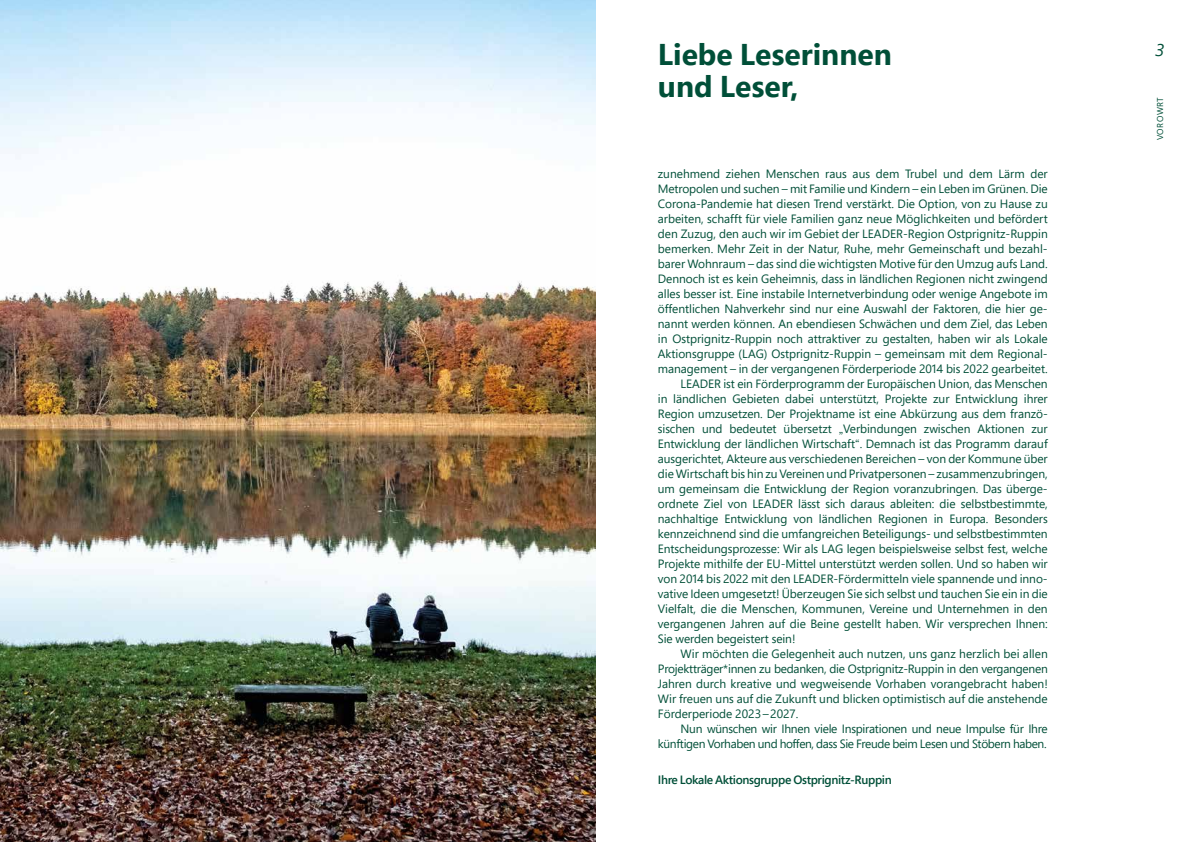
<style>
.page{position:relative;width:1191px;height:842px;background:#fff}
.page>*{position:absolute;margin:0;border:0;box-sizing:border-box;transform-origin:0 0}
.t1{font:700 30px/32px "Segoe Pro";color:#004f38}
.t2{font:italic 17px "Segoe Pro";color:#004f38}
.t3{font:12px "Segoe Pro";letter-spacing:-.005em;color:#004f38}
.t4{font:12px "Segoe Pro";letter-spacing:-.03em;color:#004f38}
.t5{font:600 12px "Segoe Pro";letter-spacing:-.03em;color:#004f38}
.t6{font:8.5px "Segoe Pro";letter-spacing:.06em;color:#004f38}
</style>
<div class="page">
<img style="left:0;top:0;width:595px;height:842px">
<h1 class="t1" style="left:658px;top:38px;width:236px">Liebe Leserinnen und Leser,</h1>
<p class="t3" style="left:658px;top:165px;width:391px">zunehmend ziehen Menschen raus aus dem Trubel und dem Lärm der</p>
<p class="t3" style="left:658px;top:180px;width:391px">Metropolen und suchen – mit Familie und Kindern – ein Leben im Grünen. Die</p>
<p class="t3" style="left:658px;top:195px;width:391px">Corona-Pandemie hat diesen Trend verstärkt. Die Option, von zu Hause zu</p>
<p class="t3" style="left:658px;top:210px;width:391px">arbeiten, schafft für viele Familien ganz neue Möglichkeiten und befördert</p>
<p class="t3" style="left:658px;top:225px;width:391px">den Zuzug, den auch wir im Gebiet der LEADER-Region Ostprignitz-Ruppin</p>
<p class="t3" style="left:658px;top:240px;width:391px">bemerken. Mehr Zeit in der Natur, Ruhe, mehr Gemeinschaft und bezahl-</p>
<p class="t3" style="left:658px;top:255px;width:391px">barer Wohnraum – das sind die wichtigsten Motive für den Umzug aufs Land.</p>
<p class="t3" style="left:658px;top:270px;width:391px">Dennoch ist es kein Geheimnis, dass in ländlichen Regionen nicht zwingend</p>
<p class="t3" style="left:658px;top:285px;width:391px">alles besser ist. Eine instabile Internetverbindung oder wenige Angebote im</p>
<p class="t3" style="left:658px;top:300px;width:391px">öffentlichen Nahverkehr sind nur eine Auswahl der Faktoren, die hier ge-</p>
<p class="t3" style="left:658px;top:315px;width:391px">nannt werden können. An ebendiesen Schwächen und dem Ziel, das Leben</p>
<p class="t3" style="left:658px;top:330px;width:391px">in Ostprignitz-Ruppin noch attraktiver zu gestalten, haben wir als Lokale</p>
<p class="t3" style="left:658px;top:345px;width:391px">Aktionsgruppe (LAG) Ostprignitz-Ruppin – gemeinsam mit dem Regional-</p>
<p class="t3" style="left:658px;top:360px;width:391px">management – in der vergangenen Förderperiode 2014 bis 2022 gearbeitet.</p>
<p class="t3" style="left:680px;top:375px;width:369px">LEADER ist ein Förderprogramm der Europäischen Union, das Menschen</p>
<p class="t3" style="left:658px;top:390px;width:391px">in ländlichen Gebieten dabei unterstützt, Projekte zur Entwicklung ihrer</p>
<p class="t3" style="left:658px;top:405px;width:390px">Region umzusetzen. Der Projektname ist eine Abkürzung aus dem franzö-</p>
<p class="t3" style="left:658px;top:420px;width:391px">sischen und bedeutet übersetzt „Verbindungen zwischen Aktionen zur</p>
<p class="t3" style="left:658px;top:435px;width:391px">Entwicklung der ländlichen Wirtschaft“. Demnach ist das Programm darauf</p>
<p class="t3" style="left:658px;top:450px;width:391px">ausgerichtet, Akteure aus verschiedenen Bereichen – von der Kommune über</p>
<p class="t3" style="left:658px;top:465px;width:391px">die Wirtschaft bis hin zu Vereinen und Privatpersonen – zusammenzubringen,</p>
<p class="t3" style="left:658px;top:480px;width:390px">um gemeinsam die Entwicklung der Region voranzubringen. Das überge-</p>
<p class="t3" style="left:658px;top:495px;width:391px">ordnete Ziel von LEADER lässt sich daraus ableiten: die selbstbestimmte,</p>
<p class="t3" style="left:658px;top:510px;width:391px">nachhaltige Entwicklung von ländlichen Regionen in Europa. Besonders</p>
<p class="t3" style="left:658px;top:525px;width:391px">kennzeichnend sind die umfangreichen Beteiligungs- und selbstbestimmten</p>
<p class="t3" style="left:658px;top:540px;width:391px">Entscheidungsprozesse: Wir als LAG legen beispielsweise selbst fest, welche</p>
<p class="t3" style="left:658px;top:555px;width:391px">Projekte mithilfe der EU-Mittel unterstützt werden sollen. Und so haben wir</p>
<p class="t3" style="left:658px;top:570px;width:391px">von 2014 bis 2022 mit den LEADER-Fördermitteln viele spannende und inno-</p>
<p class="t3" style="left:658px;top:585px;width:391px">vative Ideen umgesetzt! Überzeugen Sie sich selbst und tauchen Sie ein in die</p>
<p class="t3" style="left:658px;top:600px;width:391px">Vielfalt, die die Menschen, Kommunen, Vereine und Unternehmen in den</p>
<p class="t3" style="left:658px;top:615px;width:391px">vergangenen Jahren auf die Beine gestellt haben. Wir versprechen Ihnen:</p>
<p class="t3" style="left:658px;top:630px;width:139px">Sie werden begeistert sein!</p>
<p class="t3" style="left:680px;top:645px;width:369px">Wir möchten die Gelegenheit auch nutzen, uns ganz herzlich bei allen</p>
<p class="t3" style="left:658px;top:660px;width:391px">Projektträger*innen zu bedanken, die Ostprignitz-Ruppin in den vergangenen</p>
<p class="t3" style="left:658px;top:675px;width:391px">Jahren durch kreative und wegweisende Vorhaben vorangebracht haben!</p>
<p class="t3" style="left:658px;top:690px;width:391px">Wir freuen uns auf die Zukunft und blicken optimistisch auf die anstehende</p>
<p class="t3" style="left:658px;top:705px;width:142px">Förderperiode 2023–2027.</p>
<p class="t3" style="left:680px;top:720px;width:369px">Nun wünschen wir Ihnen viele Inspirationen und neue Impulse für Ihre</p>
<p class="t4" style="left:658px;top:735px;width:390px">künftigen Vorhaben und hoffen, dass Sie Freude beim Lesen und Stöbern haben.</p>
<p class="t5" style="left:658px;top:771px;width:235px">Ihre Lokale Aktionsgruppe Ostprignitz-Ruppin</p>
<h2 class="t2" style="left:1155px;top:38px;width:11px">3</h2>
<p class="t6" style="left:1154px;top:140px;width:45px;rotate:-90deg">VOROWRT</p>
</div>
